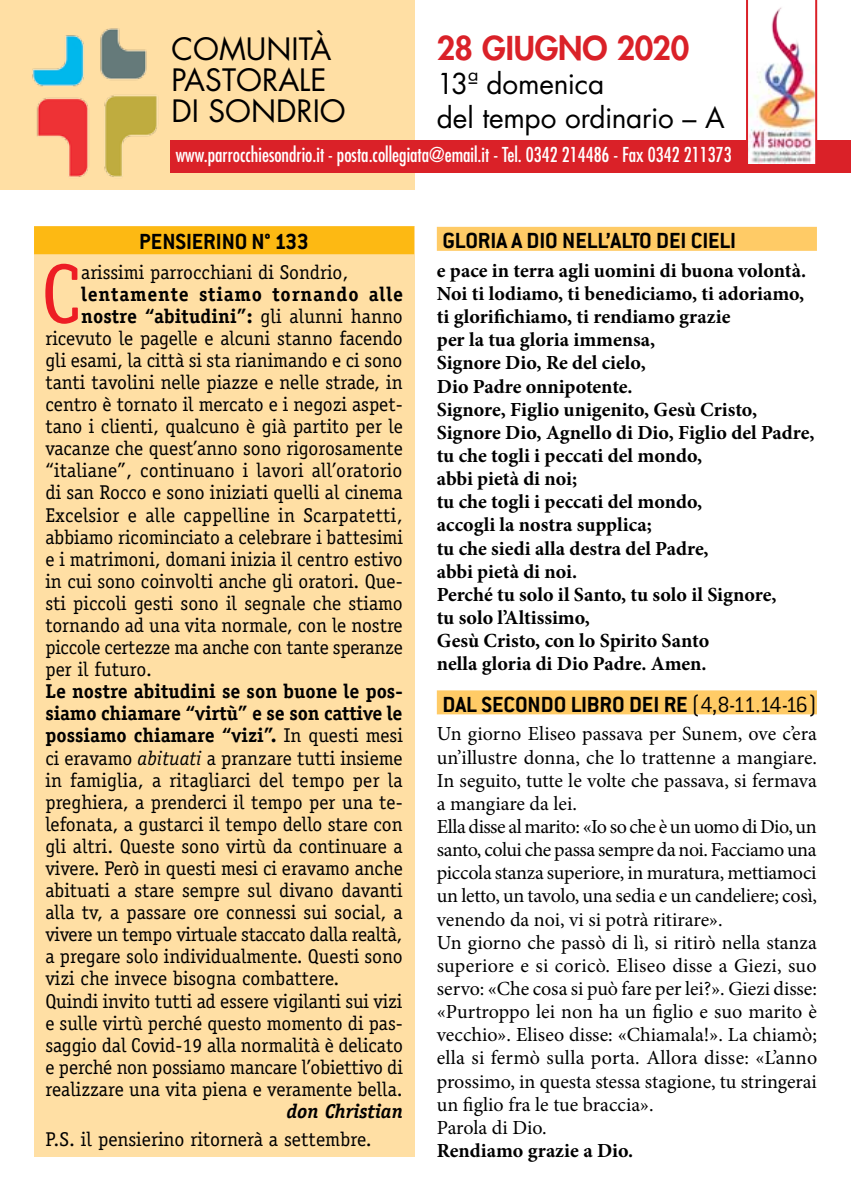
<style>
.page{position:relative;width:851px;height:1191px;background:#fff}
.page>*{position:absolute;margin:0;border:0;box-sizing:border-box;transform-origin:0 0}
.t1{font:84.2px "Officina Serif Std";color:#ed1d24}
.t2{font:800 32px "Futura Std";letter-spacing:-.01em;color:#da2128}
.t3{font:30px/31px "Futura Std";color:#000}
.t4{font:28px/33.6px "Futura";letter-spacing:-.005em;color:#000}
.t5{font:700 24px "Conduit ITC";letter-spacing:-.005em;color:#000}
.t6{font:300 24px "Conduit ITC";color:#000}
.t7{font:20px/22px "Officina Serif Std";color:#000}
.t8{font:20px/23.2px "Minion Pro";letter-spacing:-.005em;color:#000}
.t9{font:700 20px/23.2px "Minion Pro";color:#000}
.t10{font:condensed 20px "Futura Std";color:#fff}
.t11{font:700 20px "Officina Serif Std";letter-spacing:.005em;color:#000}
.t12{font:700 20px "Officina Serif Std";letter-spacing:.04em;color:#000}
.t13{font:italic 700 20px "Officina Serif Std";color:#000}
.s1{font-weight:400}
.s2{font-weight:700}
.s3{font-style:italic}
</style>
<div class="page">
<div style="left:0;top:0;width:414px;height:190px;background:#ffdfa4"></div>
<img style="left:32px;top:28px;width:125px;height:149px">
<div style="left:170px;top:140px;width:680px;height:33px;background:#da2128"></div>
<div style="left:34px;top:227px;width:380px;height:930px;background:#ffdfa4"></div>
<div style="left:34px;top:226px;width:380px;height:28px;background:#fdb913"></div>
<img style="left:746px;top:0;width:71px;height:164px">
<div style="left:437px;top:227px;width:379px;height:24px;background:#ffcb66"></div>
<div style="left:437px;top:690px;width:379px;height:24px;background:#ffcb66"></div>
<h3 class="t3" style="left:171px;top:34px;width:176px">COMUNITÀ<br>PASTORALE<br>DI SONDRIO</h3>
<p class="t10" style="left:176px;top:143px;width:557px">www.parrocchiesondrio.it - posta.collegiata@email.it - Tel. 0342 214486 - Fax 0342 211373</p>
<h2 class="t2" style="left:437px;top:28px;width:254px">28 GIUGNO 2020</h2>
<h3 class="t4" style="left:437px;top:67px;width:289px">13ª domenica<br>del tempo ordinario – A</h3>
<p class="t5" style="left:139px;top:227px;width:171px">PENSIERINO N° 133</p>
<h1 class="t1" style="left:41px;top:245px;width:42px">C</h1>
<p class="t7" style="left:81px;top:261px;width:269px">arissimi parrocchiani di Sondrio,</p>
<p class="t12" style="left:81px;top:281px;width:323px">lentamente stiamo tornando alle</p>
<p class="t11" style="left:81px;top:303px;width:323px">nostre “abitudini”: <span class="s1">gli alunni hanno</span></p>
<p class="t7" style="left:45px;top:327px;width:359px">ricevuto le pagelle e alcuni stanno facendo</p>
<p class="t7" style="left:45px;top:349px;width:358px">gli esami, la città si sta rianimando e ci sono</p>
<p class="t7" style="left:45px;top:371px;width:359px">tanti tavolini nelle piazze e nelle strade, in</p>
<p class="t7" style="left:45px;top:393px;width:359px">centro è tornato il mercato e i negozi aspet-</p>
<p class="t7" style="left:45px;top:415px;width:359px">tano i clienti, qualcuno è già partito per le</p>
<p class="t7" style="left:45px;top:437px;width:359px">vacanze che quest’anno sono rigorosamente</p>
<p class="t7" style="left:45px;top:459px;width:358px">“italiane”, continuano i lavori all’oratorio</p>
<p class="t7" style="left:45px;top:482px;width:359px">di san Rocco e sono iniziati quelli al cinema</p>
<p class="t7" style="left:45px;top:504px;width:358px">Excelsior e alle cappelline in Scarpatetti,</p>
<p class="t7" style="left:45px;top:526px;width:359px">abbiamo ricominciato a celebrare i battesimi</p>
<p class="t7" style="left:45px;top:548px;width:359px">e i matrimoni, domani inizia il centro estivo</p>
<p class="t7" style="left:45px;top:570px;width:359px">in cui sono coinvolti anche gli oratori. Que-</p>
<p class="t7" style="left:45px;top:592px;width:359px">sti piccoli gesti sono il segnale che stiamo</p>
<p class="t7" style="left:45px;top:614px;width:359px">tornando ad una vita normale, con le nostre</p>
<p class="t7" style="left:45px;top:636px;width:359px">piccole certezze ma anche con tante speranze</p>
<p class="t7" style="left:45px;top:658px;width:108px">per il futuro.</p>
<p class="t7" style="left:45px;top:680px;width:359px"><span class="s2">Le nostre abitudini se son buone le pos&shy;siamo chiamare “virtù” e se son cattive le possiamo chiamare “vizi”.</span> In questi mesi ci eravamo <span class="s3">abituati</span> a pranzare tutti insieme in famiglia, a ritagliarci del tempo per la preghiera, a prenderci il tempo per una te&shy;lefonata, a gustarci il tempo dello stare con gli altri. Queste sono virtù da continuare a vivere. Però in questi mesi ci eravamo anche abituati a stare sempre sul divano davanti alla tv, a passare ore connessi sui social, a vivere un tempo virtuale staccato dalla realtà, a pregare solo individualmente. Questi sono vizi che invece bisogna combattere.<br>Quindi invito tutti ad essere vigilanti sui vizi e sulle virtù perché questo momento di pas&shy;saggio dal Covid-19 alla normalità è delicato e perché non possiamo mancare l’obiettivo di realizzare una vita piena e veramente bella.</p>
<p class="t13" style="left:286px;top:1099px;width:118px">don Christian</p>
<p class="t7" style="left:45px;top:1127px;width:328px">P.S. il pensierino ritornerà a settembre.</p>
<p class="t5" style="left:442px;top:226px;width:295px">GLORIA A DIO NELL’ALTO DEI CIELI</p>
<p class="t9" style="left:437px;top:258px;width:379px">e pace in terra agli uomini di buona volontà.<br>Noi ti lodiamo, ti benediciamo, ti adoriamo, ti glorifichiamo, ti rendiamo grazie<br>per la tua gloria immensa,<br>Signore Dio, Re del cielo,<br>Dio Padre onnipotente.<br>Signore, Figlio unigenito, Gesù Cristo,<br>Signore Dio, Agnello di Dio, Figlio del Padre, tu che togli i peccati del mondo,<br>abbi pietà di noi;<br>tu che togli i peccati del mondo,<br>accogli la nostra supplica;<br>tu che siedi alla destra del Padre,<br>abbi pietà di noi.<br>Perché tu solo il Santo, tu solo il Signore,<br>tu solo l’Altissimo,<br>Gesù Cristo, con lo Spirito Santo<br>nella gloria di Dio Padre. Amen.</p>
<p class="t5" style="left:442px;top:690px;width:52px">DAL SECONDO</p>
<p class="t6" style="left:570px;top:691px;width:247px"><span class="s2">LIBRO DEI RE</span> (4,8-11.14-16)</p>
<p class="t8" style="left:437px;top:722px;width:382px">Un giorno Eliseo passava per Sunem, ove c’era un’illustre donna, che lo trattenne a mangiare.<br>In seguito, tutte le volte che passava, si fermava a mangiare da lei.<br>Ella disse al marito: «Io so che è un uomo di Dio, un santo, colui che passa sempre da noi. Facciamo una piccola stanza superiore, in muratura, mettiamoci un letto, un tavolo, una sedia e un candeliere; così, venendo da noi, vi si potrà ritirare».<br>Un giorno che passò di lì, si ritirò nella stanza superiore e si coricò. Eliseo disse a Giezi, suo servo: «Che cosa si può fare per lei?». Giezi disse: «Purtroppo lei non ha un figlio e suo marito è vecchio». Eliseo disse: «Chiamala!». La chiamò; ella si fermò sulla porta. Allora disse: «L’anno prossimo, in questa stessa stagione, tu stringerai un figlio fra le tue braccia».<br>Parola di Dio.</p>
<p class="t9" style="left:437px;top:1138px;width:198px">Rendiamo grazie a Dio.</p>
</div>
